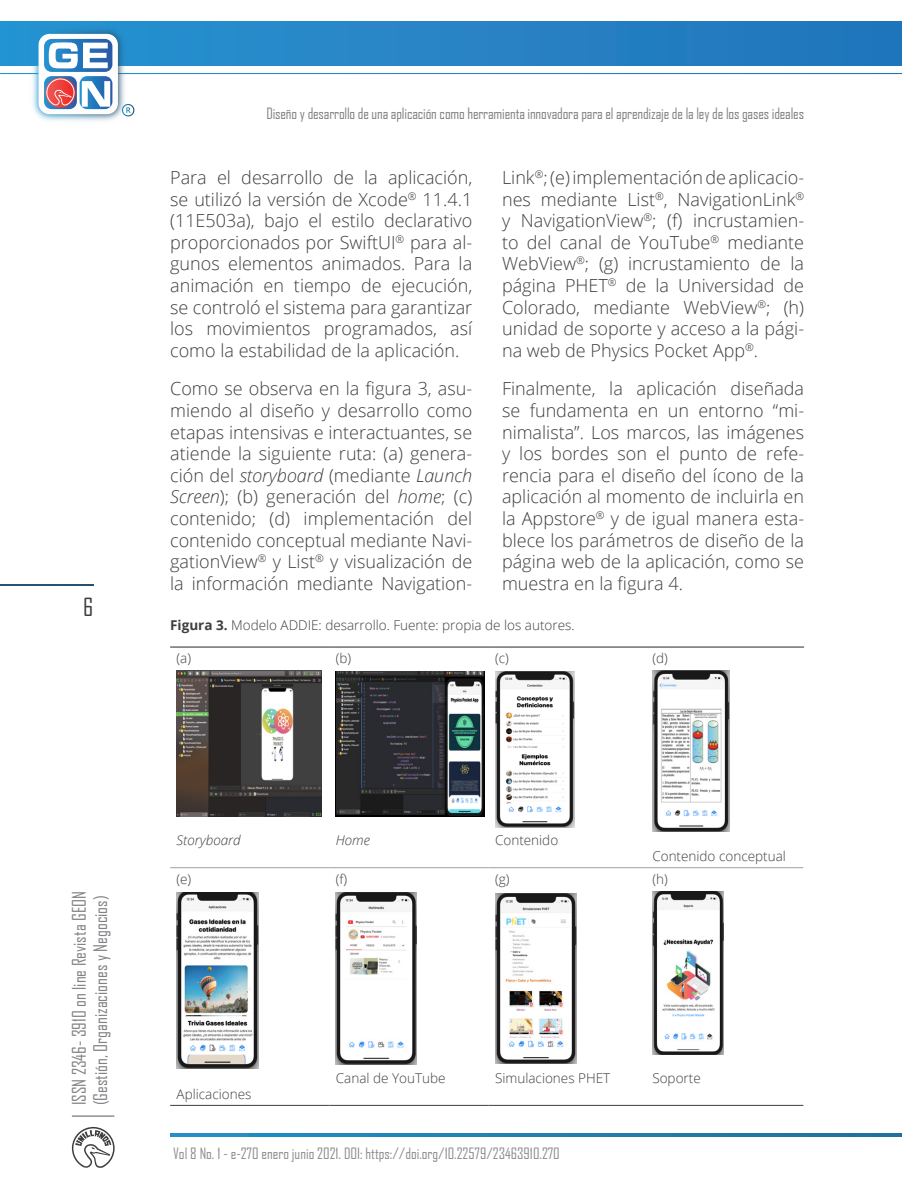
<style>
.page{position:relative;width:902px;height:1191px;background:#fff}
.page>*{position:absolute;margin:0;border:0;box-sizing:border-box;transform-origin:0 0}
.t1{font:24px "Agency FB";color:#3e3e3f}
.Cuerpo_de_Texto{font:300 18px/21.6px "Open Sans";color:#3e3e3f;text-align:justify}
.t2{font:18px/21.6px "Agency FB";color:#808285}
.t3{font:15px "Agency FB";letter-spacing:-.01em;color:#808285}
.t4{font:15px "Agency FB";color:#8b8d90}
.Cuerpo_de_tablas{font:300 13.5px "Open Sans";color:#3e3e3f}
.Titulo_grafico{font:300 13.5px "Open Sans";color:#3e3e3f}
.Cuerpo_de_tablas-2{font:italic 300 13.5px "Open Sans";color:#3e3e3f}
.s1{font-style:italic}
.s2{font-weight:700}
</style>
<div class="page">
<div style="left:1px;top:22px;width:900px;height:43px;background:#2781c4"></div>
<img style="left:0;top:21px;width:173px;height:100px">
<div style="left:39px;top:34px;width:79px;height:80px;background:#fdfdfd;border-radius:11px"></div>
<svg style="left:44px;top:39px;width:68px;height:70px"></svg>
<hr style="left:72px;top:1115px;width:42px;height:1px;background:#57585a">
<svg style="left:72px;top:1126px;width:43px;height:42px"></svg>
<svg style="left:170px;top:1133px;width:731px;height:4px;background:#217fb1"></svg>
<hr style="left:0;top:584px;width:93px;height:1px;background:#275172">
<hr style="left:170px;top:646px;width:634px;height:1px;background:#3e3e3f">
<hr style="left:170px;top:646px;width:159px;height:1px;background:#9d9fa2">
<hr style="left:329px;top:646px;width:159px;height:1px;background:#9d9fa2">
<hr style="left:488px;top:646px;width:158px;height:1px;background:#9d9fa2">
<hr style="left:646px;top:646px;width:157px;height:1px;background:#9d9fa2">
<hr style="left:170px;top:1105px;width:159px;height:1px;background:#3e3e3f">
<hr style="left:329px;top:1105px;width:159px;height:1px;background:#3e3e3f">
<hr style="left:488px;top:1105px;width:158px;height:1px;background:#3e3e3f">
<hr style="left:646px;top:1105px;width:157px;height:1px;background:#3e3e3f">
<hr style="left:170px;top:867px;width:159px;height:1px;background:#9d9fa2">
<hr style="left:329px;top:867px;width:159px;height:1px;background:#9d9fa2">
<hr style="left:488px;top:867px;width:158px;height:1px;background:#9d9fa2">
<hr style="left:646px;top:867px;width:157px;height:1px;background:#9d9fa2">
<img style="left:176px;top:670px;width:145px;height:146px">
<img style="left:336px;top:671px;width:148px;height:145px">
<img style="left:495px;top:671px;width:79px;height:156px">
<img style="left:652px;top:670px;width:77px;height:161px">
<img style="left:176px;top:892px;width:83px;height:176px">
<img style="left:336px;top:892px;width:81px;height:172px">
<img style="left:495px;top:893px;width:81px;height:170px">
<img style="left:652px;top:891px;width:71px;height:163px">
<h1 class="t1" style="left:83px;top:592px;width:12px">6</h1>
<p class="t3" style="left:266px;top:105px;width:539px">Diseño y desarrollo de una aplicación como herramienta innovadora para el aprendizaje de la ley de los gases ideales</p>
<p class="Cuerpo_de_Texto" style="left:170px;top:166px;width:303px">Para el desarrollo de la aplicación, se utilizó la versión de Xcode<sup>®</sup> 11.4.1 (11E503a), bajo el estilo declarativo proporcionados por SwiftUI<sup>®</sup> para al&shy;gunos elementos animados. Para la animación en tiempo de ejecución, se controló el sistema para garantizar los movimientos programados, así como la estabilidad de la aplicación.</p>
<p class="Cuerpo_de_Texto" style="left:170px;top:377px;width:303px">Como se observa en la figura 3, asu&shy;miendo al diseño y desarrollo como etapas intensivas e interactuantes, se atiende la siguiente ruta: (a) genera&shy;ción del <span class="s1">storyboard</span> (mediante <span class="s1">Launch Screen</span>); (b) generación del <span class="s1">home</span>; (c) contenido; (d) implementación del contenido conceptual mediante Navi&shy;gationView<sup>®</sup> y List<sup>®</sup> y visualización de la información mediante Navigation-</p>
<p class="Cuerpo_de_Texto" style="left:502px;top:166px;width:303px">Link<sup>®</sup>; (e) implementación de aplicacio&shy;nes mediante List<sup>®</sup>, NavigationLink<sup>® </sup>y NavigationView<sup>®</sup>; (f) incrustamien&shy;to del canal de YouTube<sup>®</sup> mediante WebView<sup>®</sup>; (g) incrustamiento de la página PHET<sup>®</sup> de la Universidad de Colorado, mediante WebView<sup>®</sup>; (h) unidad de soporte y acceso a la pági&shy;na web de Physics Pocket App<sup>®</sup>.</p>
<p class="Cuerpo_de_Texto" style="left:502px;top:377px;width:303px">Finalmente, la aplicación diseñada se fundamenta en un entorno “mi&shy;nimalista”. Los marcos, las imágenes y los bordes son el punto de refe&shy;rencia para el diseño del ícono de la aplicación al momento de incluirla en la Appstore<sup>®</sup> y de igual manera esta&shy;blece los parámetros de diseño de la página web de la aplicación, como se muestra en la figura 4.</p>
<p class="Titulo_grafico" style="left:170px;top:615px;width:406px"><span class="s2">Figura 3.</span> Modelo ADDIE: desarrollo. Fuente: propia de los autores.</p>
<p class="Cuerpo_de_tablas" style="left:176px;top:649px;width:16px">(a)</p>
<p class="Cuerpo_de_tablas" style="left:336px;top:649px;width:17px">(b)</p>
<p class="Cuerpo_de_tablas" style="left:652px;top:649px;width:17px">(d)</p>
<p class="Cuerpo_de_tablas" style="left:495px;top:649px;width:15px">(c)</p>
<p class="t2" style="left:68px;top:1105px;width:216px;rotate:-90deg">ISSN 2346- 3910 on line Revista GEON (Gestión, Organizaciones y Negocios)</p>
<p class="Cuerpo_de_tablas-2" style="left:176px;top:830px;width:66px">Storyboard</p>
<p class="Cuerpo_de_tablas" style="left:176px;top:870px;width:16px">(e)</p>
<p class="Cuerpo_de_tablas-2" style="left:336px;top:830px;width:36px">Home</p>
<p class="Cuerpo_de_tablas" style="left:336px;top:870px;width:13px">(f)</p>
<p class="Cuerpo_de_tablas" style="left:495px;top:830px;width:65px">Contenido</p>
<p class="Cuerpo_de_tablas" style="left:495px;top:870px;width:16px">(g)</p>
<p class="Cuerpo_de_tablas" style="left:652px;top:847px;width:135px">Contenido conceptual</p>
<p class="Cuerpo_de_tablas" style="left:652px;top:870px;width:17px">(h)</p>
<p class="Cuerpo_de_tablas" style="left:176px;top:1084px;width:76px">Aplicaciones</p>
<p class="Cuerpo_de_tablas" style="left:336px;top:1068px;width:111px">Canal de YouTube</p>
<p class="Cuerpo_de_tablas" style="left:495px;top:1068px;width:117px">Simulaciones PHET</p>
<p class="t4" style="left:173px;top:1144px;width:388px">Vol 8 No. 1 - e-270 enero junio 2021. DOI: https://doi.org/10.22579/23463910.270</p>
<p class="Cuerpo_de_tablas" style="left:652px;top:1068px;width:50px">Soporte</p>
</div>
